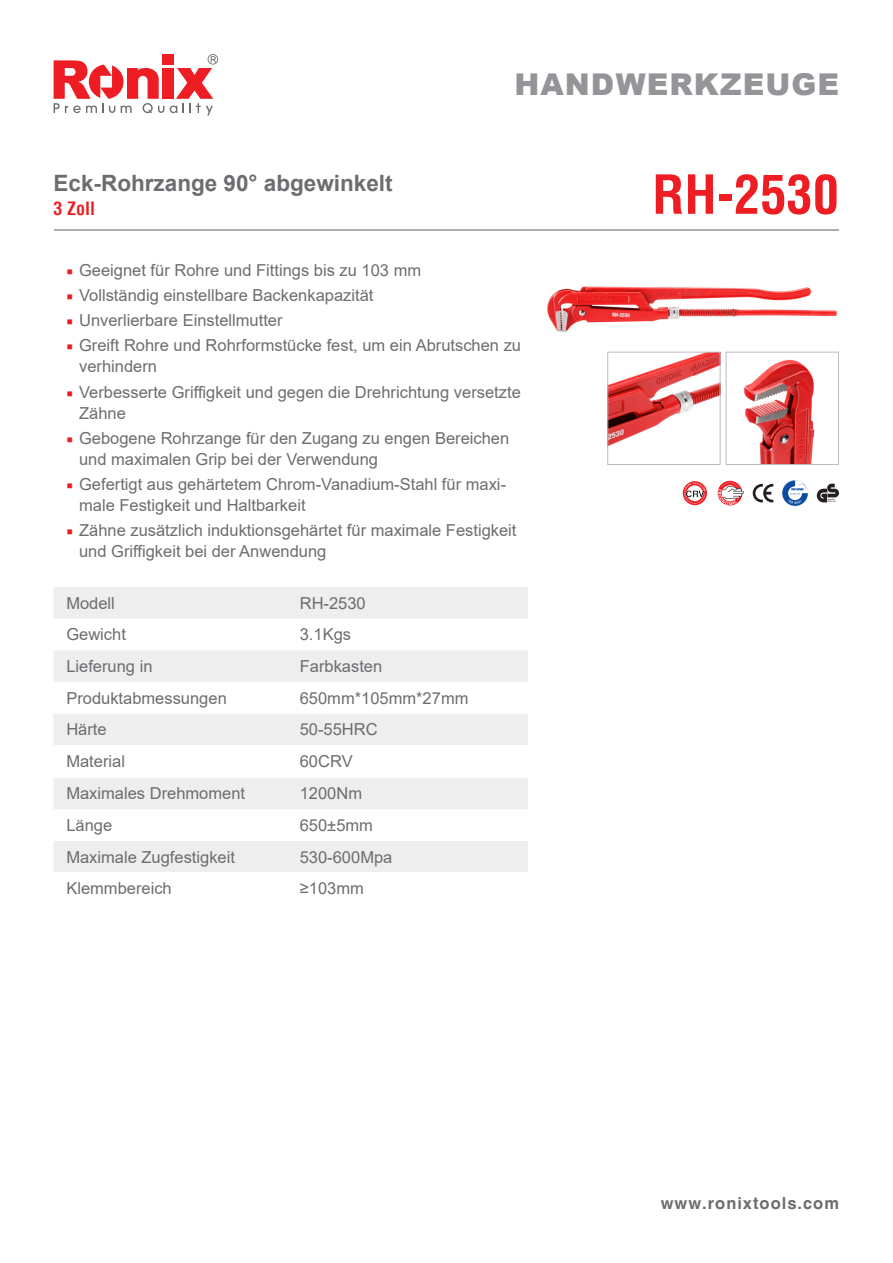
<style>
.page{position:relative;width:893px;height:1263px;background:#fff}
.page>*{position:absolute;margin:0;border:0;box-sizing:border-box;transform-origin:0 0}
.t1{font:700 condensed 52.5px "Helvetica LT";color:#ee1d23}
.t2{font:900 30px "Arial";letter-spacing:.035em;color:#939598}
.t3{font:700 22.5px "Arial";color:#6c6d70}
.t4{font:700 condensed 18px "Helvetica LT";color:#ee1d23}
.t5{font:16.5px/21px "Arial";color:#6c6d70}
.t6{font:700 16.5px "Helvetica CE";letter-spacing:.06em;color:#6c6d70}
.s1{font-family:"Minion Pro";color:#ee1d23}
</style>
<div class="page">
<svg style="left:170px;top:54px;width:48px;height:61px"></svg>
<div style="left:162px;top:68px;width:11px;height:31px;background:#ee1d23"></div>
<svg style="left:54px;top:60px;width:110px;height:53px"></svg>
<div style="left:162px;top:54px;width:11px;height:11px;background:#ee1d23"></div>
<div style="left:54px;top:587px;width:474px;height:31px;background:#eeeeef"></div>
<svg style="left:54px;top:651px;width:474px;height:221px;fill:#eeeeef"></svg>
<hr style="left:54px;top:229px;width:785px;height:2px;background:#6c6d70">
<img style="left:547px;top:286px;width:290px;height:46px">
<img style="left:609px;top:354px;width:110px;height:92px">
<div style="left:607px;top:352px;width:114px;height:113px;border:1px solid #bcbdc0"></div>
<img style="left:744px;top:359px;width:71px;height:104px">
<div style="left:726px;top:352px;width:113px;height:113px;border:1px solid #bcbdc0"></div>
<svg style="left:782px;top:480px;width:26px;height:26px"></svg>
<svg style="left:717px;top:480px;width:27px;height:26px"></svg>
<svg style="left:753px;top:484px;width:20px;height:18px"></svg>
<svg style="left:817px;top:484px;width:22px;height:18px"></svg>
<svg style="left:682px;top:480px;width:26px;height:26px"></svg>
<svg style="left:683px;top:481px;width:24px;height:24px"></svg>
<svg style="left:684px;top:482px;width:21px;height:21px"></svg>
<p class="t3" style="left:54px;top:167px;width:341px">Eck-Rohrzange 90° abgewinkelt</p>
<p class="t4" style="left:54px;top:197px;width:43px">3 Zoll</p>
<p class="t2" style="left:514px;top:63px;width:326px">HANDWERKZEUGE</p>
<p class="t1" style="left:652px;top:162px;width:188px">RH-2530</p>
<p class="t5" style="left:66px;top:259px;width:356px"><span class="s1">■</span> Geeignet für Rohre und Fittings bis zu 103 mm</p>
<p class="t5" style="left:66px;top:284px;width:309px"><span class="s1">■</span> Vollständig einstellbare Backenkapazität</p>
<p class="t5" style="left:66px;top:310px;width:218px"><span class="s1">■</span> Unverlierbare Einstellmutter</p>
<p class="t5" style="left:79px;top:335px;width:444px;text-indent:-13px"><span class="s1">■</span> Greift Rohre und Rohrformstücke fest, um ein Abrutschen zu verhindern</p>
<p class="t5" style="left:79px;top:381px;width:443px;text-indent:-13px"><span class="s1">■</span> Verbesserte Griffigkeit und gegen die Drehrichtung versetzte<br>Zähne</p>
<p class="t5" style="left:79px;top:427px;width:432px;text-indent:-13px"><span class="s1">■</span> Gebogene Rohrzange für den Zugang zu engen Bereichen und maximalen Grip bei der Verwendung</p>
<p class="t5" style="left:79px;top:474px;width:429px;text-indent:-13px"><span class="s1">■</span> Gefertigt aus gehärtetem Chrom-Vanadium-Stahl für maxi&shy;male Festigkeit und Haltbarkeit</p>
<p class="t5" style="left:79px;top:520px;width:439px;text-indent:-13px"><span class="s1">■</span> Zähne zusätzlich induktionsgehärtet für maximale Festigkeit und Griffigkeit bei der Anwendung</p>
<p class="t5" style="left:66px;top:592px;width:50px">Modell</p>
<p class="t5" style="left:300px;top:592px;width:68px">RH-2530</p>
<p class="t5" style="left:66px;top:624px;width:61px">Gewicht</p>
<p class="t5" style="left:300px;top:624px;width:53px">3.1Kgs</p>
<p class="t5" style="left:66px;top:656px;width:88px">Lieferung in</p>
<p class="t5" style="left:300px;top:656px;width:84px">Farbkasten</p>
<p class="t5" style="left:66px;top:687px;width:162px">Produktabmessungen</p>
<p class="t5" style="left:300px;top:687px;width:170px">650mm*105mm*27mm</p>
<p class="t5" style="left:66px;top:719px;width:42px">Härte</p>
<p class="t5" style="left:300px;top:719px;width:79px">50-55HRC</p>
<p class="t5" style="left:66px;top:750px;width:60px">Material</p>
<p class="t5" style="left:300px;top:750px;width:54px">60CRV</p>
<p class="t5" style="left:66px;top:783px;width:180px">Maximales Drehmoment</p>
<p class="t5" style="left:300px;top:783px;width:64px">1200Nm</p>
<p class="t5" style="left:66px;top:815px;width:47px">Länge</p>
<p class="t5" style="left:300px;top:815px;width:75px">650±5mm</p>
<p class="t5" style="left:66px;top:846px;width:170px">Maximale Zugfestigkeit</p>
<p class="t5" style="left:300px;top:846px;width:94px">530-600Mpa</p>
<p class="t5" style="left:66px;top:878px;width:107px">Klemmbereich</p>
<p class="t5" style="left:300px;top:878px;width:66px">≥103mm</p>
<p class="t6" style="left:661px;top:1193px;width:180px">www.ronixtools.com</p>
</div>
